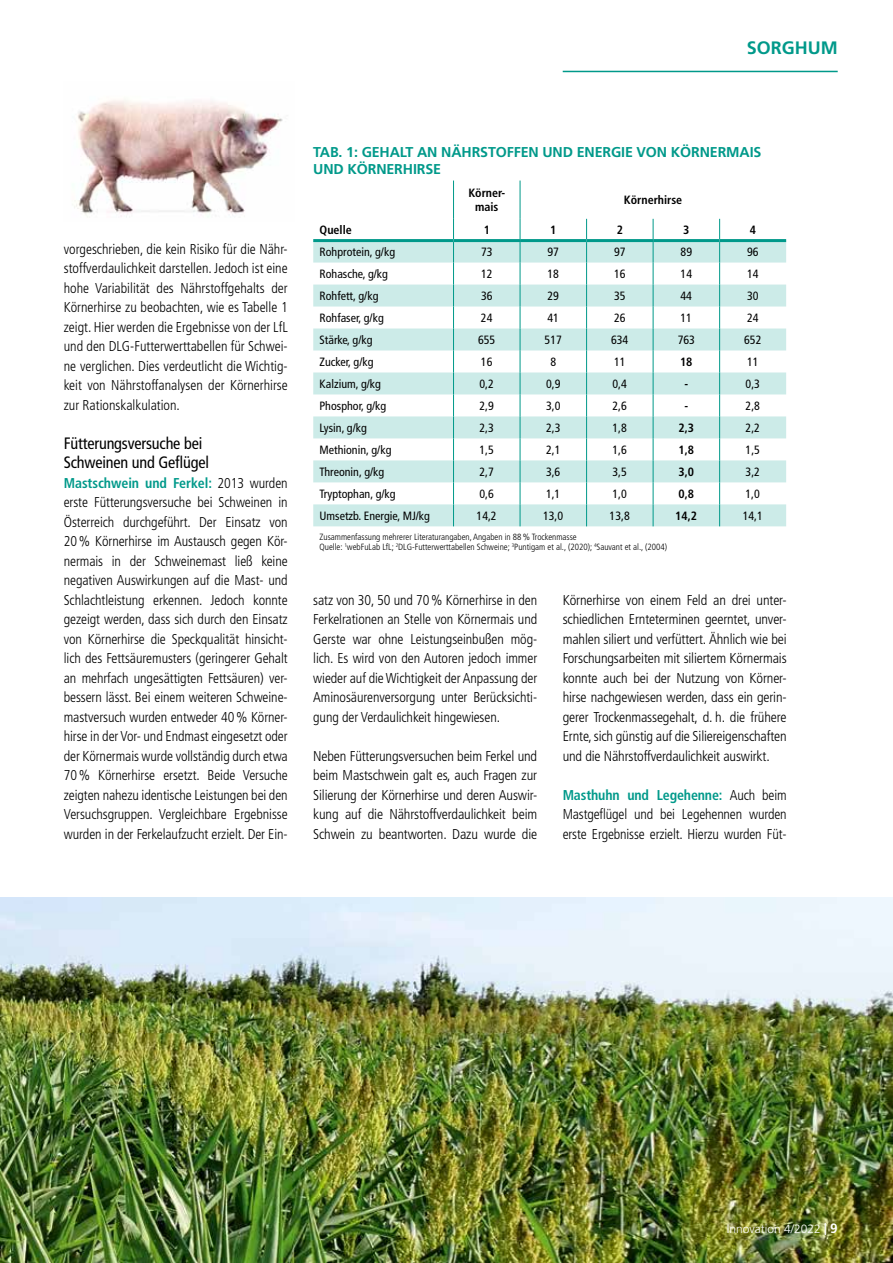
<style>
.page{position:relative;width:893px;height:1263px;background:#fff}
.page>*{position:absolute;margin:0;border:0;box-sizing:border-box;transform-origin:0 0}
.t1{font:700 18px "Frutiger LT";color:#00998a}
.t2{font:condensed 16.5px/19.5px "Frutiger LT";letter-spacing:-.01em;color:#000}
.t3{font:300 condensed 14.25px/19.5px "Frutiger LT";letter-spacing:-.01em;color:#000;text-align:justify}
.t4{font:700 14.25px/17.1px "Frutiger LT";letter-spacing:-.01em;color:#00998a}
.t5{font:condensed 12px "Frutiger LT";color:#000}
.t6{font:700 condensed 12px/14.4px "Frutiger LT";color:#000;text-align:center}
.t7{font:300 12px "Frutiger LT";color:#fff}
.t8{font:300 condensed 9px/10.8px "Frutiger LT";color:#000}
.s1{font-weight:700;color:#00998a}
.s2{font-weight:700}
.s3{font-weight:700;font-size:13.5px}
</style>
<div class="page">
<img style="left:0;top:897px;width:893px;height:366px">
<svg style="left:313px;top:242px;width:473px;height:284px;fill:#ccebe8"></svg>
<svg style="left:453px;top:219px;width:1px;height:307px"></svg>
<svg style="left:520px;top:219px;width:1px;height:307px"></svg>
<svg style="left:586px;top:219px;width:1px;height:307px"></svg>
<svg style="left:653px;top:219px;width:1px;height:307px"></svg>
<svg style="left:719px;top:219px;width:1px;height:307px"></svg>
<hr style="left:453px;top:181px;width:1px;height:38px;background:#00998a">
<hr style="left:313px;top:239px;width:140px;height:3px;background:#00998a">
<hr style="left:453px;top:239px;width:67px;height:3px;background:#00998a">
<hr style="left:520px;top:239px;width:67px;height:3px;background:#00998a">
<hr style="left:587px;top:239px;width:66px;height:3px;background:#00998a">
<hr style="left:653px;top:239px;width:67px;height:3px;background:#00998a">
<hr style="left:720px;top:239px;width:66px;height:3px;background:#00998a">
<hr style="left:520px;top:181px;width:1px;height:38px;background:#00998a">
<img style="left:74px;top:100px;width:209px;height:117px">
<hr style="left:563px;top:71px;width:275px;height:1px;background:#00998a">
<p class="t1" style="left:747px;top:37px;width:25px">SORGHUM</p>
<p class="t3" style="left:64px;top:239px;width:225px">vorgeschrieben, die kein Risiko für die Nähr&shy;stoffverdaulichkeit darstellen. Jedoch ist eine hohe Variabilität des Nährstoffgehalts der Körnerhirse zu beobachten, wie es Tabelle 1 zeigt. Hier werden die Ergebnisse von der LfL und den DLG-Futterwerttabellen für Schwei&shy;ne verglichen. Dies verdeutlicht die Wichtig&shy;keit von Nährstoffanalysen der Körnerhirse zur Rationskalkulation.</p>
<p class="t2" style="left:64px;top:433px;width:147px">Fütterungsversuche bei<br>Schweinen und Geflügel</p>
<p class="t3" style="left:64px;top:473px;width:225px"><span class="s1">Mastschwein und Ferkel:</span> 2013 wurden erste Fütterungsversuche bei Schweinen in Österreich durchgeführt. Der Einsatz von 20% Körnerhirse im Austausch gegen Kör&shy;nermais in der Schweinemast ließ keine negativen Auswirkungen auf die Mast- und Schlachtleistung erkennen. Jedoch konnte gezeigt werden, dass sich durch den Einsatz von Körnerhirse die Speckqualität hinsicht&shy;lich des Fettsäuremusters (geringerer Gehalt an mehrfach ungesättigten Fettsäuren) ver&shy;bessern lässt. Bei einem weiteren Schweine&shy;mastversuch wurden entweder 40% Körner&shy;hirse in der Vor- und Endmast eingesetzt oder der Körnermais wurde vollständig durch etwa 70% Körnerhirse ersetzt. Beide Versuche zeigten nahezu identische Leistungen bei den Versuchsgruppen. Vergleichbare Ergebnisse wurden in der Ferkelaufzucht erzielt. Der Ein-</p>
<p class="t4" style="left:313px;top:144px;width:450px">TAB. 1: GEHALT AN NÄHRSTOFFEN UND ENERGIE VON KÖRNERMAIS<br>UND KÖRNERHIRSE</p>
<p class="t6" style="left:468px;top:186px;width:38px">Körner&shy;mais</p>
<p class="t6" style="left:624px;top:193px;width:60px">Körnerhirse</p>
<p class="t6" style="left:320px;top:223px;width:34px">Quelle</p>
<p class="t6" style="left:484px;top:223px;width:8px">1</p>
<p class="t6" style="left:550px;top:223px;width:8px">1</p>
<p class="t6" style="left:617px;top:223px;width:8px">2</p>
<p class="t6" style="left:683px;top:223px;width:8px">3</p>
<p class="t6" style="left:750px;top:223px;width:8px">4</p>
<p class="t5" style="left:320px;top:245px;width:77px">Rohprotein, g/kg</p>
<p class="t5" style="left:481px;top:245px;width:13px">73</p>
<p class="t5" style="left:547px;top:245px;width:13px">97</p>
<p class="t5" style="left:614px;top:245px;width:13px">97</p>
<p class="t5" style="left:681px;top:245px;width:13px">89</p>
<p class="t5" style="left:747px;top:245px;width:13px">96</p>
<p class="t5" style="left:320px;top:267px;width:70px">Rohasche, g/kg</p>
<p class="t5" style="left:481px;top:267px;width:13px">12</p>
<p class="t5" style="left:547px;top:267px;width:13px">18</p>
<p class="t5" style="left:614px;top:267px;width:13px">16</p>
<p class="t5" style="left:681px;top:267px;width:13px">14</p>
<p class="t5" style="left:747px;top:267px;width:13px">14</p>
<p class="t5" style="left:320px;top:289px;width:60px">Rohfett, g/kg</p>
<p class="t5" style="left:481px;top:289px;width:13px">36</p>
<p class="t5" style="left:547px;top:289px;width:13px">29</p>
<p class="t5" style="left:614px;top:289px;width:13px">35</p>
<p class="t5" style="left:681px;top:289px;width:13px">44</p>
<p class="t5" style="left:747px;top:289px;width:13px">30</p>
<p class="t5" style="left:320px;top:311px;width:66px">Rohfaser, g/kg</p>
<p class="t5" style="left:481px;top:311px;width:13px">24</p>
<p class="t5" style="left:547px;top:311px;width:13px">41</p>
<p class="t5" style="left:614px;top:311px;width:13px">26</p>
<p class="t5" style="left:680px;top:311px;width:13px">11</p>
<p class="t5" style="left:747px;top:311px;width:13px">24</p>
<p class="t5" style="left:320px;top:333px;width:55px">Stärke, g/kg</p>
<p class="t5" style="left:478px;top:333px;width:19px">655</p>
<p class="t5" style="left:545px;top:333px;width:19px">517</p>
<p class="t5" style="left:611px;top:333px;width:19px">634</p>
<p class="t5" style="left:678px;top:333px;width:19px">763</p>
<p class="t5" style="left:744px;top:333px;width:19px">652</p>
<p class="t5" style="left:320px;top:355px;width:55px">Zucker, g/kg</p>
<p class="t5" style="left:481px;top:355px;width:13px">16</p>
<p class="t5" style="left:550px;top:355px;width:7px">8</p>
<p class="t5" style="left:614px;top:355px;width:13px">11</p>
<p class="t6" style="left:680px;top:355px;width:14px">18</p>
<p class="t5" style="left:747px;top:355px;width:13px">11</p>
<p class="t5" style="left:320px;top:377px;width:63px">Kalzium, g/kg</p>
<p class="t5" style="left:479px;top:377px;width:16px">0,2</p>
<p class="t5" style="left:546px;top:377px;width:16px">0,9</p>
<p class="t5" style="left:613px;top:377px;width:16px">0,4</p>
<p class="t6" style="left:684px;top:376px;width:5px">-</p>
<p class="t5" style="left:746px;top:377px;width:16px">0,3</p>
<p class="t5" style="left:320px;top:399px;width:68px">Phosphor, g/kg</p>
<p class="t5" style="left:479px;top:399px;width:16px">2,9</p>
<p class="t5" style="left:546px;top:399px;width:16px">3,0</p>
<p class="t5" style="left:613px;top:399px;width:16px">2,6</p>
<p class="t6" style="left:684px;top:398px;width:5px">-</p>
<p class="t5" style="left:746px;top:399px;width:16px">2,8</p>
<p class="t5" style="left:320px;top:421px;width:49px">Lysin, g/kg</p>
<p class="t5" style="left:479px;top:421px;width:16px">2,3</p>
<p class="t5" style="left:546px;top:421px;width:16px">2,3</p>
<p class="t5" style="left:613px;top:421px;width:16px">1,8</p>
<p class="t6" style="left:678px;top:420px;width:17px">2,3</p>
<p class="t5" style="left:746px;top:421px;width:16px">2,2</p>
<p class="t5" style="left:320px;top:443px;width:73px">Methionin, g/kg</p>
<p class="t5" style="left:479px;top:443px;width:16px">1,5</p>
<p class="t5" style="left:546px;top:443px;width:16px">2,1</p>
<p class="t5" style="left:612px;top:443px;width:16px">1,6</p>
<p class="t6" style="left:678px;top:442px;width:17px">1,8</p>
<p class="t5" style="left:746px;top:443px;width:16px">1,5</p>
<p class="t5" style="left:319px;top:465px;width:66px">Threonin, g/kg</p>
<p class="t5" style="left:479px;top:465px;width:16px">2,7</p>
<p class="t5" style="left:546px;top:465px;width:16px">3,6</p>
<p class="t5" style="left:612px;top:465px;width:16px">3,5</p>
<p class="t6" style="left:678px;top:464px;width:17px">3,0</p>
<p class="t5" style="left:746px;top:465px;width:16px">3,2</p>
<p class="t5" style="left:319px;top:487px;width:78px">Tryptophan, g/kg</p>
<p class="t5" style="left:479px;top:487px;width:16px">0,6</p>
<p class="t5" style="left:546px;top:487px;width:16px">1,1</p>
<p class="t5" style="left:612px;top:487px;width:16px">1,0</p>
<p class="t6" style="left:678px;top:486px;width:17px">0,8</p>
<p class="t5" style="left:745px;top:487px;width:16px">1,0</p>
<p class="t5" style="left:319px;top:509px;width:112px">Umsetzb. Energie, MJ/kg</p>
<p class="t5" style="left:477px;top:509px;width:22px">14,2</p>
<p class="t5" style="left:543px;top:509px;width:22px">13,0</p>
<p class="t5" style="left:610px;top:509px;width:22px">13,8</p>
<p class="t6" style="left:675px;top:508px;width:23px">14,2</p>
<p class="t5" style="left:743px;top:509px;width:22px">14,1</p>
<p class="t8" style="left:320px;top:531px;width:349px">Zusammenfassung mehrerer Literaturangaben, Angaben in 88% Trockenmasse<br>Quelle: <sup>1</sup>webFuLab LfL; <sup>2</sup>DLG-Futterwerttabellen Schweine; <sup>3</sup>Puntigam et al., (2020); <sup>4</sup>Sauvant et al., (2004)</p>
<p class="t3" style="left:313px;top:590px;width:225px">satz von 30, 50 und 70% Körnerhirse in den Ferkelrationen an Stelle von Körnermais und Gerste war ohne Leistungseinbußen mög&shy;lich. Es wird von den Autoren jedoch immer wieder auf die Wichtigkeit der Anpassung der Aminosäurenversorgung unter Berücksichti&shy;gung der Verdaulichkeit hingewiesen.</p>
<p class="t3" style="left:313px;top:746px;width:225px">Neben Fütterungsversuchen beim Ferkel und beim Mastschwein galt es, auch Fragen zur Silierung der Körnerhirse und deren Auswir&shy;kung auf die Nährstoffverdaulichkeit beim Schwein zu beantworten. Dazu wurde die</p>
<p class="t3" style="left:563px;top:590px;width:225px">Körnerhirse von einem Feld an drei unter&shy;schiedlichen Ernteterminen geerntet, unver&shy;mahlen siliert und verfüttert. Ähnlich wie bei Forschungsarbeiten mit siliertem Körnermais konnte auch bei der Nutzung von Körner&shy;hirse nachgewiesen werden, dass ein gerin&shy;gerer Trockenmassegehalt, d. h. die frühere Ernte, sich günstig auf die Siliereigenschaften und die Nährstoffverdaulichkeit auswirkt.</p>
<p class="t3" style="left:563px;top:785px;width:225px"><span class="s1">Masthuhn und Legehenne:</span> Auch beim Mastgeflügel und bei Legehennen wurden erste Ergebnisse erzielt. Hierzu wurden Füt-</p>
<p class="t7" style="left:727px;top:1222px;width:112px">Innovation 4/2022 <span class="s2">|</span> <span class="s3">9</span></p>
</div>
